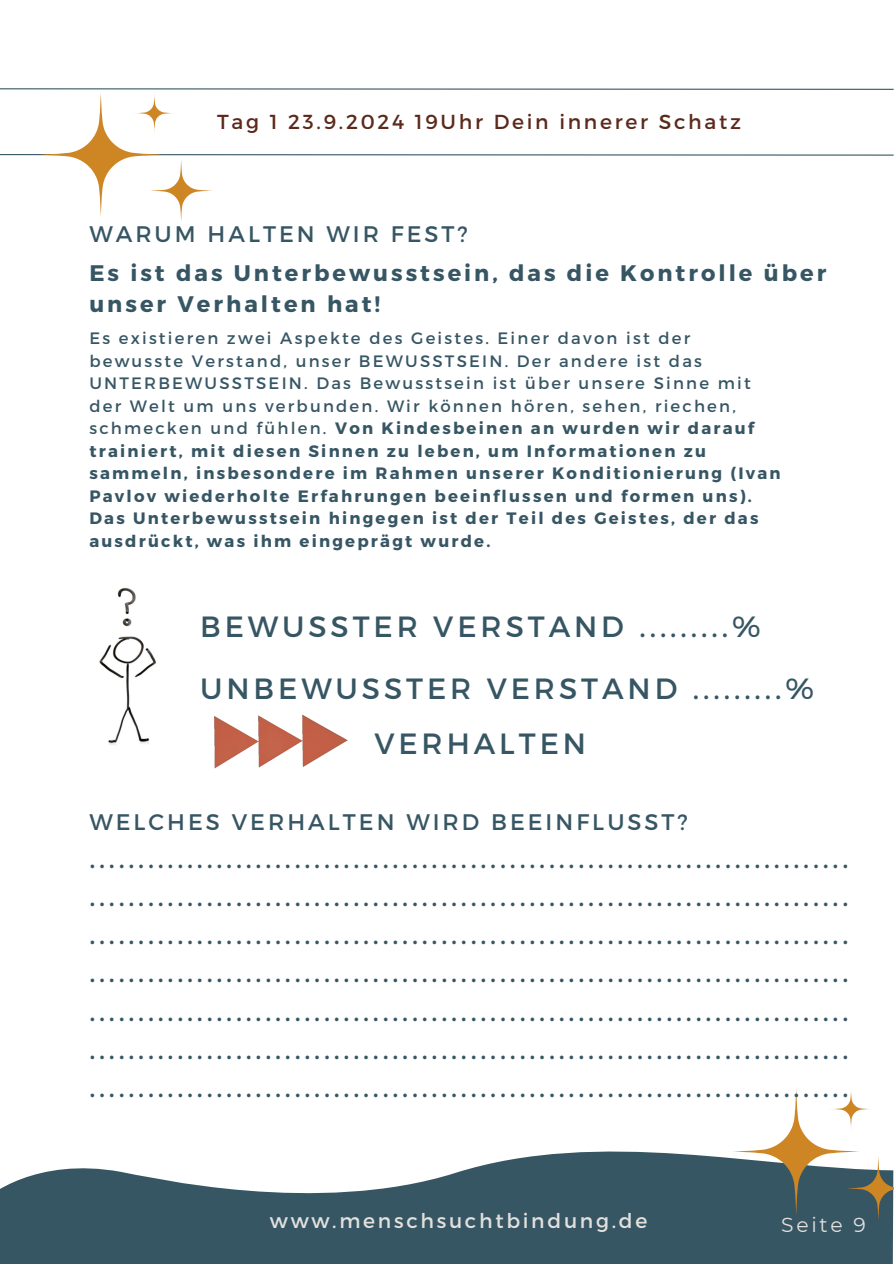
<style>
.page{position:relative;width:894px;height:1264px;background:#fff}
.page>*{position:absolute;margin:0;border:0;box-sizing:border-box;transform-origin:0 0}
.t1{font:29.25px "Montserrat";letter-spacing:.135em;color:#375664}
.t2{font:27.75px/38.2px "Montserrat";color:#375664;text-align:justify}
.t3{font:700 22.5px/31.5px "Montserrat";letter-spacing:.135em;color:#375664}
.t4{font:22.5px "Montserrat";letter-spacing:.135em;color:#375664}
.t5{font:20.25px "Montserrat";letter-spacing:.135em;color:#5c291b}
.t6{font:20.25px "Montserrat";letter-spacing:.135em;color:#e3e1de}
.t7{font:700 16.5px/22.5px "Montserrat";letter-spacing:.135em;color:#375664}
.s1{font-weight:400}
</style>
<div class="page">
<svg style="left:0;top:88px;width:893px;height:133px"></svg>
<svg style="left:0;top:1151px;width:893px;height:112px;fill:#375664"></svg>
<svg style="left:723px;top:1089px;width:170px;height:135px"></svg>
<img style="left:99px;top:588px;width:57px;height:157px">
<img style="left:214px;top:714px;width:134px;height:55px">
<p class="t5" style="left:217px;top:109px;width:525px">Tag 1 23.9.2024 19Uhr Dein innerer Schatz</p>
<h1 class="t4" style="left:89px;top:220px;width:379px">WARUM HALTEN WIR FEST?</h1>
<h1 class="t3" style="left:89px;top:256px;width:738px">Es ist das Unterbewusstsein, das die Kontrolle über unser Verhalten hat!</h1>
<p class="t7" style="left:89px;top:326px;width:692px"><span class="s1">Es existieren zwei Aspekte des Geistes. Einer davon ist der bewusste Verstand, unser BEWUSSTSEIN. Der andere ist das UNTERBEWUSSTSEIN. Das Bewusstsein ist über unsere Sinne mit der Welt um uns verbunden. Wir können hören, sehen, riechen, schmecken und fühlen.</span> Von Kindesbeinen an wurden wir darauf trainiert, mit diesen Sinnen zu leben, um Informationen zu sammeln, insbesondere im Rahmen unserer Konditionierung (Ivan Pavlov wiederholte Erfahrungen beeinflussen und formen uns).<br>Das Unterbewusstsein hingegen ist der Teil des Geistes, der das ausdrückt, was ihm eingeprägt wurde.</p>
<p class="t1" style="left:200px;top:608px;width:561px">BEWUSSTER VERSTAND .........%</p>
<p class="t1" style="left:200px;top:669px;width:615px">UNBEWUSSTER VERSTAND .........%</p>
<h1 class="t1" style="left:374px;top:724px;width:213px">VERHALTEN</h1>
<h1 class="t4" style="left:89px;top:807px;width:599px">WELCHES VERHALTEN WIRD BEEINFLUSST?</h1>
<h1 class="t2" style="left:89px;top:837px;width:760px">.............................................................................. .............................................................................. .............................................................................. .............................................................................. .............................................................................. .............................................................................. ..............................................................................</h1>
<h2 class="t6" style="left:270px;top:1207px;width:379px">www.menschsuchtbindung.de</h2>
<h3 class="t6" style="left:781px;top:1211px;width:86px">Seite 9</h3>
</div>
